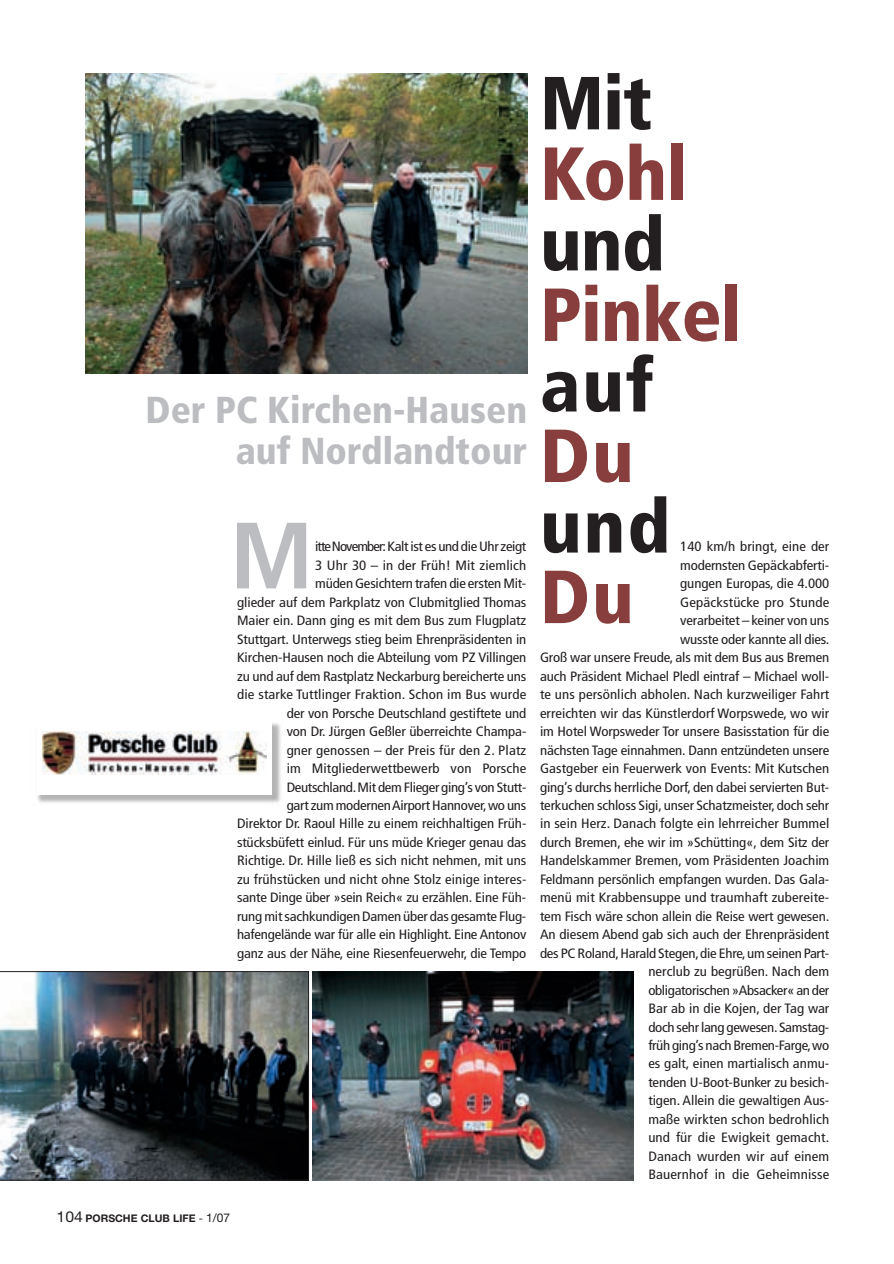
<style>
.page{position:relative;width:894px;height:1264px;background:#fff}
.page>*{position:absolute;margin:0;border:0;box-sizing:border-box;transform-origin:0 0}
.t1{font:700 condensed 93.9px "Frutiger";color:#bcbdc0;scale:1.1 1}
.t2{font:900 condensed 75px "Frutiger";letter-spacing:-.01em;color:#873e3c}
.t3{font:900 condensed 75px "Frutiger";letter-spacing:.01em;color:#231f20}
.t4{font:900 condensed 37.5px/40.5px "Frutiger";color:#bcbdc0;text-align:right}
.t5{font:condensed 13.5px/18.5px "Frutiger";letter-spacing:-.01em;color:#231f20;text-align:right;scale:1.1 1}
.t6{font:700 10.5px "Helvetica Neue LT";color:#231f20}
.s1{font-weight:400;font-size:15px}
.s2{font-weight:400}
.s3{font-weight:400;font-size:12px}
</style>
<div class="page">
<img style="left:0;top:73px;width:634px;height:1108px">
<h3 class="t4" style="left:146px;top:393px;width:383px">Der PC Kirchen-Hausen auf Nordlandtour</h3>
<h1 class="t1" style="left:229px;top:518px;width:78px">M</h1>
<p class="t5" style="left:237px;top:538px;width:264px">itte November:Kalt ist es und die Uhr zeigt<br>3 Uhr 30 – in der Früh! Mit ziemlich<br>müden Gesichtern trafen die ersten Mit-<br>glieder auf dem Parkplatz von Clubmitglied Thomas Maier ein. Dann ging es mit dem Bus zum Flugplatz Stuttgart. Unterwegs stieg beim Ehrenpräsidenten in Kirchen-Hausen noch die Abteilung vom PZ Villingen zu und auf dem Rastplatz Neckarburg bereicherte uns die starke Tuttlinger Fraktion. Schon im Bus wurde der von Porsche Deutschland gestiftete und<br>von Dr. Jürgen Geßler überreichte Champa-<br>gner genossen – der Preis für den 2. Platz<br>im Mitgliederwettbewerb von Porsche Deutschland.Mit dem Flieger ging’s von Stutt-<br>gart zum modernen Airport Hannover,wo uns<br>Direktor Dr. Raoul Hille zu einem reichhaltigen Früh&shy;stücksbüfett einlud. Für uns müde Krieger genau das Richtige. Dr. Hille ließ es sich nicht nehmen, mit uns zu frühstücken und nicht ohne Stolz einige interes&shy;sante Dinge über »sein Reich« zu erzählen. Eine Füh&shy;rung mit sachkundigen Damen über das gesamte Flug&shy;hafengelände war für alle ein Highlight. Eine Antonov ganz aus der Nähe, eine Riesenfeuerwehr, die Tempo</p>
<p class="t6" style="left:57px;top:1214px;width:175px"><span class="s1">104</span> PORSCHE CLUB LIFE <span class="s2">-</span> <span class="s3">1/07</span></p>
<h2 class="t3" style="left:540px;top:73px;width:114px">Mit</h2>
<h2 class="t2" style="left:540px;top:144px;width:149px">Kohl</h2>
<h2 class="t3" style="left:540px;top:214px;width:126px">und</h2>
<h2 class="t2" style="left:540px;top:285px;width:203px">Pinkel</h2>
<h2 class="t3" style="left:540px;top:355px;width:115px">auf</h2>
<h2 class="t2" style="left:540px;top:426px;width:95px">Du</h2>
<h2 class="t3" style="left:540px;top:496px;width:132px">und</h2>
<h2 class="t2" style="left:540px;top:567px;width:95px">Du</h2>
<p class="t5" style="left:540px;top:538px;width:264px">140 km/h bringt, eine der<br>modernsten Gepäckabferti-<br>gungen Europas, die 4.000<br>Gepäckstücke pro Stunde<br>verarbeitet – keiner von uns<br>wusste oder kannte all dies.<br>Groß war unsere Freude, als mit dem Bus aus Bremen auch Präsident Michael Pledl eintraf – Michael woll&shy;te uns persönlich abholen. Nach kurzweiliger Fahrt erreichten wir das Künstlerdorf Worpswede, wo wir im Hotel Worpsweder Tor unsere Basisstation für die nächsten Tage einnahmen. Dann entzündeten unsere Gastgeber ein Feuerwerk von Events: Mit Kutschen ging’s durchs herrliche Dorf, den dabei servierten But&shy;terkuchen schloss Sigi, unser Schatzmeister, doch sehr in sein Herz. Danach folgte ein lehrreicher Bummel durch Bremen, ehe wir im »Schütting«, dem Sitz der Handelskammer Bremen, vom Präsidenten Joachim Feldmann persönlich empfangen wurden. Das Gala&shy;menü mit Krabbensuppe und traumhaft zubereite&shy;tem Fisch wäre schon allein die Reise wert gewesen.<br>An diesem Abend gab sich auch der Ehrenpräsident des PC Roland,Harald Stegen,die Ehre,um seinen Part&shy;nerclub zu begrüßen. Nach dem<br>obligatorischen »Absacker« an der<br>Bar ab in die Kojen, der Tag war<br>doch sehr lang gewesen.Samstag-<br>früh ging’s nach Bremen-Farge,wo<br>es galt, einen martialisch anmu-<br>tenden U-Boot-Bunker zu besich-<br>tigen. Allein die gewaltigen Aus-<br>maße wirkten schon bedrohlich<br>und für die Ewigkeit gemacht.<br>Danach wurden wir auf einem<br>Bauernhof in die Geheimnisse</p>
</div>
